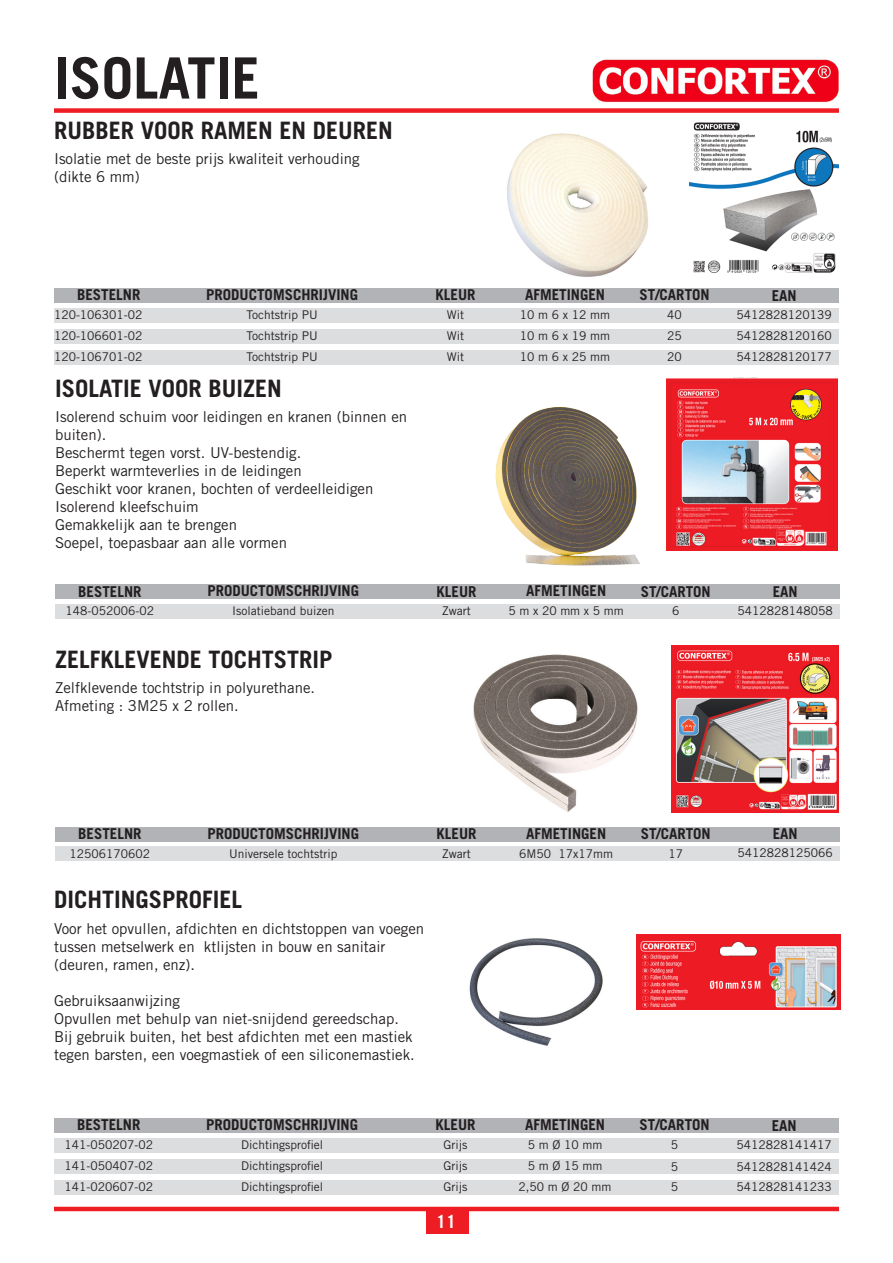
<style>
.page{position:relative;width:893px;height:1263px;background:#fff}
.page>*{position:absolute;margin:0;border:0;box-sizing:border-box;transform-origin:0 0}
.t1{font:700 57px "Trade Gothic LT Std";color:#231f20}
.t2{font:700 24px "Trade Gothic LT Std";color:#231f20}
.t3{font:700 18px "Trade Gothic LT Std";color:#fff}
.t4{font:15px/18px "Trade Gothic LT Std";color:#231f20}
.t5{font:700 15px "Trade Gothic LT Std";color:#231f20}
.t6{font:12px/21px "Trade Gothic LT Std";color:#231f20;text-align:justify}
</style>
<div class="page">
<div style="left:54px;top:108px;width:785px;height:5px;background:#ee1d23"></div>
<hr style="left:54px;top:1207px;width:785px;height:4px;background:#ee1d23">
<div style="left:426px;top:1209px;width:43px;height:24px;background:#ee1d23"></div>
<img style="left:592px;top:59px;width:247px;height:43px">
<img style="left:689px;top:122px;width:150px;height:151px">
<img style="left:507px;top:133px;width:141px;height:144px">
<img style="left:672px;top:645px;width:167px;height:167px">
<img style="left:473px;top:654px;width:164px;height:158px">
<img style="left:469px;top:938px;width:134px;height:108px">
<img style="left:636px;top:934px;width:204px;height:75px">
<img style="left:495px;top:407px;width:145px;height:159px">
<img style="left:666px;top:378px;width:172px;height:172px">
<div style="left:54px;top:288px;width:785px;height:15px;background:#b2b3b7"></div>
<div style="left:54px;top:308px;width:785px;height:15px;background:#dcdddf"></div>
<div style="left:54px;top:329px;width:785px;height:14px;background:#dcdddf"></div>
<div style="left:54px;top:350px;width:785px;height:15px;background:#dcdddf"></div>
<div style="left:55px;top:827px;width:785px;height:15px;background:#b2b3b7"></div>
<div style="left:55px;top:846px;width:785px;height:15px;background:#dcdddf"></div>
<div style="left:54px;top:1118px;width:785px;height:15px;background:#b2b3b7"></div>
<div style="left:54px;top:1138px;width:785px;height:14px;background:#dcdddf"></div>
<div style="left:54px;top:1159px;width:785px;height:14px;background:#dcdddf"></div>
<div style="left:54px;top:1180px;width:785px;height:15px;background:#dcdddf"></div>
<div style="left:55px;top:584px;width:785px;height:15px;background:#b2b3b7"></div>
<div style="left:55px;top:604px;width:785px;height:15px;background:#dcdddf"></div>
<h1 class="t1" style="left:54px;top:43px;width:207px">ISOLATIE</h1>
<h2 class="t2" style="left:54px;top:116px;width:340px">RUBBER VOOR RAMEN EN DEUREN</h2>
<p class="t4" style="left:54px;top:150px;width:307px">Isolatie met de beste prijs kwaliteit verhouding (dikte 6 mm)</p>
<p class="t5" style="left:77px;top:286px;width:65px">BESTELNR</p>
<p class="t6" style="left:54px;top:304px;width:90px">120-106301-02<br>120-106601-02<br>120-106701-02</p>
<p class="t5" style="left:206px;top:285px;width:153px">PRODUCTOMSCHRIJVING</p>
<p class="t6" style="left:247px;top:304px;width:73px">Tochtstrip PU Tochtstrip PU Tochtstrip PU</p>
<h2 class="t2" style="left:55px;top:374px;width:228px">ISOLATIE VOOR BUIZEN</h2>
<p class="t4" style="left:55px;top:408px;width:354px">Isolerend schuim voor leidingen en kranen (binnen en buiten).<br>Beschermt tegen vorst. UV-bestendig.<br>Beperkt warmteverlies in de leidingen<br>Geschikt voor kranen, bochten of verdeelleidigen Isolerend kleefschuim<br>Gemakkelijk aan te brengen<br>Soepel, toepasbaar aan alle vormen</p>
<p class="t5" style="left:78px;top:582px;width:65px">BESTELNR</p>
<p class="t6" style="left:66px;top:600px;width:90px">148-052006-02</p>
<p class="t5" style="left:207px;top:582px;width:153px">PRODUCTOMSCHRIJVING</p>
<p class="t6" style="left:232px;top:600px;width:104px">Isolatieband buizen</p>
<h2 class="t2" style="left:55px;top:645px;width:279px">ZELFKLEVENDE TOCHTSTRIP</h2>
<p class="t4" style="left:55px;top:679px;width:261px">Zelfklevende tochtstrip in polyurethane.<br>Afmeting : 3M25 x 2 rollen.</p>
<p class="t5" style="left:436px;top:286px;width:42px">KLEUR</p>
<p class="t6" style="left:447px;top:304px;width:19px">Wit Wit Wit</p>
<p class="t5" style="left:437px;top:582px;width:42px">KLEUR</p>
<p class="t6" style="left:442px;top:600px;width:30px">Zwart</p>
<p class="t5" style="left:525px;top:286px;width:82px">AFMETINGEN</p>
<p class="t6" style="left:520px;top:304px;width:92px">10 m 6 x 12 mm 10 m 6 x 19 mm 10 m 6 x 25 mm</p>
<p class="t5" style="left:640px;top:286px;width:72px">ST/CARTON</p>
<p class="t6" style="left:667px;top:304px;width:16px">40<br>25<br>20</p>
<p class="t5" style="left:772px;top:286px;width:27px">EAN</p>
<p class="t6" style="left:736px;top:304px;width:97px">5412828120139<br>5412828120160<br>5412828120177</p>
<p class="t5" style="left:526px;top:582px;width:82px">AFMETINGEN</p>
<p class="t6" style="left:508px;top:600px;width:117px">5 m x 20 mm x 5 mm</p>
<p class="t5" style="left:641px;top:582px;width:72px">ST/CARTON</p>
<p class="t6" style="left:672px;top:600px;width:9px">6</p>
<p class="t5" style="left:773px;top:582px;width:27px">EAN</p>
<p class="t6" style="left:738px;top:600px;width:97px">5412828148058</p>
<p class="t5" style="left:207px;top:824px;width:153px">PRODUCTOMSCHRIJVING</p>
<p class="t6" style="left:229px;top:843px;width:110px">Universele tochtstrip</p>
<h2 class="t2" style="left:54px;top:885px;width:190px">DICHTINGSPROFIEL</h2>
<p class="t4" style="left:54px;top:919px;width:372px">Voor het opvullen, afdichten en dichtstoppen van voegen tussen metselwerk en ktlijsten in bouw en sanitair (deuren, ramen, enz).</p>
<p class="t4" style="left:54px;top:991px;width:362px">Gebruiksaanwijzing<br>Opvullen met behulp van niet-snijdend gereedschap.<br>Bij gebruik buiten, het best afdichten met een mastiek tegen barsten, een voegmastiek of een siliconemastiek.</p>
<p class="t5" style="left:78px;top:824px;width:65px">BESTELNR</p>
<p class="t6" style="left:70px;top:843px;width:82px">12506170602</p>
<p class="t5" style="left:437px;top:824px;width:42px">KLEUR</p>
<p class="t6" style="left:442px;top:843px;width:30px">Zwart</p>
<p class="t5" style="left:77px;top:1116px;width:65px">BESTELNR</p>
<p class="t6" style="left:64px;top:1134px;width:90px">141-050207-02<br>141-050407-02<br>141-020607-02</p>
<p class="t5" style="left:206px;top:1115px;width:153px">PRODUCTOMSCHRIJVING</p>
<p class="t6" style="left:241px;top:1134px;width:84px">Dichtingsprofiel Dichtingsprofiel Dichtingsprofiel</p>
<p class="t5" style="left:436px;top:1116px;width:42px">KLEUR</p>
<p class="t6" style="left:444px;top:1134px;width:25px">Grijs Grijs Grijs</p>
<p class="t3" style="left:436px;top:1210px;width:22px">11</p>
<p class="t5" style="left:526px;top:824px;width:82px">AFMETINGEN</p>
<p class="t6" style="left:519px;top:843px;width:95px">6M50 17x17mm</p>
<p class="t5" style="left:641px;top:824px;width:72px">ST/CARTON</p>
<p class="t6" style="left:668px;top:843px;width:16px">17</p>
<p class="t5" style="left:773px;top:825px;width:27px">EAN</p>
<p class="t6" style="left:738px;top:842px;width:97px">5412828125066</p>
<p class="t5" style="left:525px;top:1115px;width:82px">AFMETINGEN</p>
<p class="t6" style="left:519px;top:1134px;width:94px;text-align:center">5 m Ø 10 mm<br>5 m Ø 15 mm<br>2,50 m Ø 20 mm</p>
<p class="t5" style="left:640px;top:1116px;width:72px">ST/CARTON</p>
<p class="t6" style="left:671px;top:1134px;width:9px">5<br>5<br>5</p>
<p class="t5" style="left:772px;top:1116px;width:27px">EAN</p>
<p class="t6" style="left:736px;top:1134px;width:97px">5412828141417<br>5412828141424<br>5412828141233</p>
</div>
